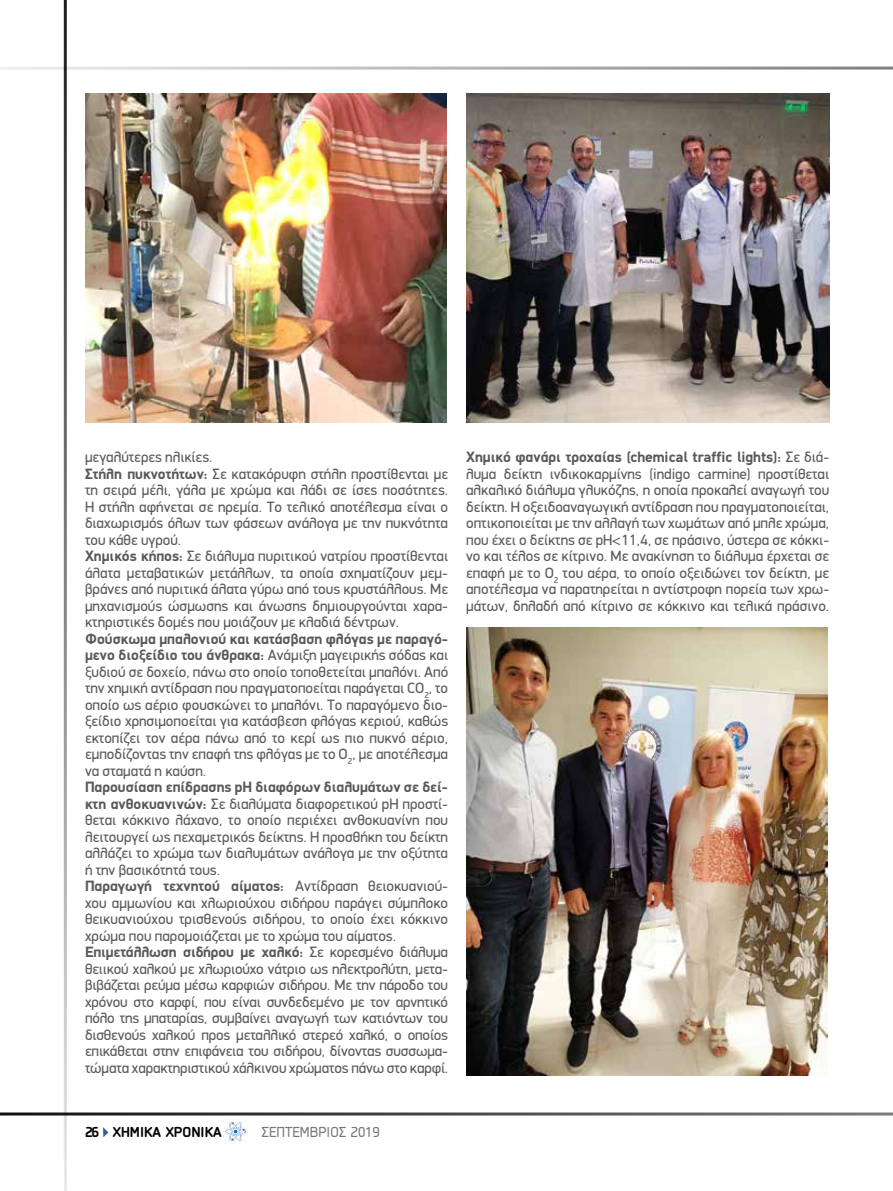
<style>
.page{position:relative;width:893px;height:1191px;background:#fff}
.page>*{position:absolute;margin:0;border:0;box-sizing:border-box;transform-origin:0 0}
.t1{font:15px/16.5px "PF Din Display";color:#58595b}
.t2{font:700 15px "PF Isotext Pro";color:#000}
.t3{font:15px "PF Isotext Pro";color:#77787b}
.s1{font-weight:700}
</style>
<div class="page">
<svg style="left:103px;top:1127px;width:5px;height:10px"></svg>
<hr style="left:0;top:67px;width:893px;height:3px;background:#000">
<hr style="left:0;top:1112px;width:893px;height:3px;background:#000">
<hr style="left:64px;top:0;width:3px;height:1191px;background:#000">
<img style="left:223px;top:1119px;width:25px;height:24px">
<img style="left:85px;top:94px;width:361px;height:329px">
<img style="left:466px;top:94px;width:363px;height:329px">
<img style="left:466px;top:628px;width:362px;height:447px">
<p class="t1" style="left:85px;top:448px;width:365px">μεγαλύτερες ηλικίες.<br><span class="s1">Στήλη πυκνοτήτων:</span> Σε κατακόρυφη στήλη προστίθενται με τη σειρά μέλι, γάλα με χρώμα και λάδι σε ίσες ποσότητες.<br>Η στήλη αφήνεται σε ηρεμία. Το τελικό αποτέλεσμα είναι ο διαχωρισμός όλων των φάσεων ανάλογα με την πυκνότητα του κάθε υγρού.<br><span class="s1">Χημικός κήπος:</span> Σε διάλυμα πυριτικού νατρίου προστίθενται άλατα μεταβατικών μετάλλων, τα οποία σχηματίζουν μεμ&shy;βράνες από πυριτικά άλατα γύρω από τους κρυστάλλους. Με μηχανισμούς ώσμωσης και άνωσης δημιουργούνται χαρα&shy;κτηριστικές δομές που μοιάζουν με κλαδιά δέντρων.</p>
<p class="t1" style="left:85px;top:630px;width:365px;text-align:justify"><span class="s1">Φούσκωμα μπαλονιού και κατάσβαση φλόγας με παραγό&shy;μενο διοξείδιο του άνθρακα:</span> Ανάμιξη μαγειρικής σόδας και ξυδιού σε δοχείο, πάνω στο οποίο τοποθετείται μπαλόνι. Από την χημική αντίδραση που πραγματοποείται παράγεται CO<sub>2</sub>, το οποίο ως αέριο φουσκώνει το μπαλόνι. Το παραγόμενο διο&shy;ξείδιο χρησιμοποείται για κατάσβεση φλόγας κεριού, καθώς εκτοπίζει τον αέρα πάνω από το κερί ως πιο πυκνό αέριο, εμποδίζοντας την επαφή της φλόγας με το Ο<sub>2</sub>, με αποτέλεσμα να σταματά η καύση.</p>
<p class="t1" style="left:85px;top:778px;width:365px"><span class="s1">Παρουσίαση επίδρασης pH διαφόρων διαλυμάτων σε δεί&shy;κτη ανθοκυανινών:</span> Σε διαλύματα διαφορετικού pH προστί&shy;θεται κόκκινο λάχανο, το οποίο περιέχει ανθοκυανίνη που λειτουργεί ως πεχαμετρικός δείκτης. Η προσθήκη του δείκτη αλλάζει το χρώμα των διαλυμάτων ανάλογα με την οξύτητα ή την βασικότητά τους.<br><span class="s1">Παραγωγή τεχνητού αίματος:</span> Αντίδραση θειοκυανιού&shy;χου αμμωνίου και χλωριούχου σιδήρου παράγει σύμπλοκο θεικυανιούχου τρισθενούς σιδήρου, το οποίο έχει κόκκινο χρώμα που παρομοιάζεται με το χρώμα του αίματος.<br><span class="s1">Επιμετάλλωση σιδήρου με χαλκό:</span> Σε κορεσμένο διάλυμα θειικού χαλκού με χλωριούχο νάτριο ως ηλεκτρολύτη, μετα&shy;βιβάζεται ρεύμα μέσω καρφιών σιδήρου. Με την πάροδο του χρόνου στο καρφί, που είναι συνδεδεμένο με τον αρνητικό πόλο της μπαταρίας, συμβαίνει αναγωγή των κατιόντων του δισθενούς χαλκού προς μεταλλικό στερεό χαλκό, ο οποίος επικάθεται στην επιφάνεια του σιδήρου, δίνοντας συσσωμα&shy;τώματα χαρακτηριστικού χάλκινου χρώματος πάνω στο καρφί.</p>
<p class="t1" style="left:466px;top:448px;width:365px;text-align:justify"><span class="s1">Χημικό φανάρι τροχαίας (chemical traffic lights):</span> Σε διά&shy;λυμα δείκτη ινδικοκαρμίνης (indigo carmine) προστίθεται αλκαλικό διάλυμα γλυκόζης, η οποία προκαλεί αναγωγή του δείκτη. Η οξειδοαναγωγική αντίδραση που πραγματοποιείται, οπτικοποιείται με την αλλαγή των χωμάτων από μπλε χρώμα, που έχει ο δείκτης σε pH&lt;11,4, σε πράσινο, ύστερα σε κόκκι&shy;νο και τέλος σε κίτρινο. Με ανακίνηση το διάλυμα έρχεται σε επαφή με το O<sub>2</sub> του αέρα, το οποίο οξειδώνει τον δείκτη, με αποτέλεσμα να παρατηρείται η αντίστροφη πορεία των χρω&shy;μάτων, δηλαδή από κίτρινο σε κόκκινο και τελικά πράσινο.</p>
<p class="t2" style="left:85px;top:1123px;width:138px">26 ΧΗΜΙΚΑ ΧΡΟΝΙΚΑ</p>
<p class="t3" style="left:262px;top:1123px;width:120px">ΣΕΠΤΕΜΒΡΙΟΣ 2019</p>
</div>
